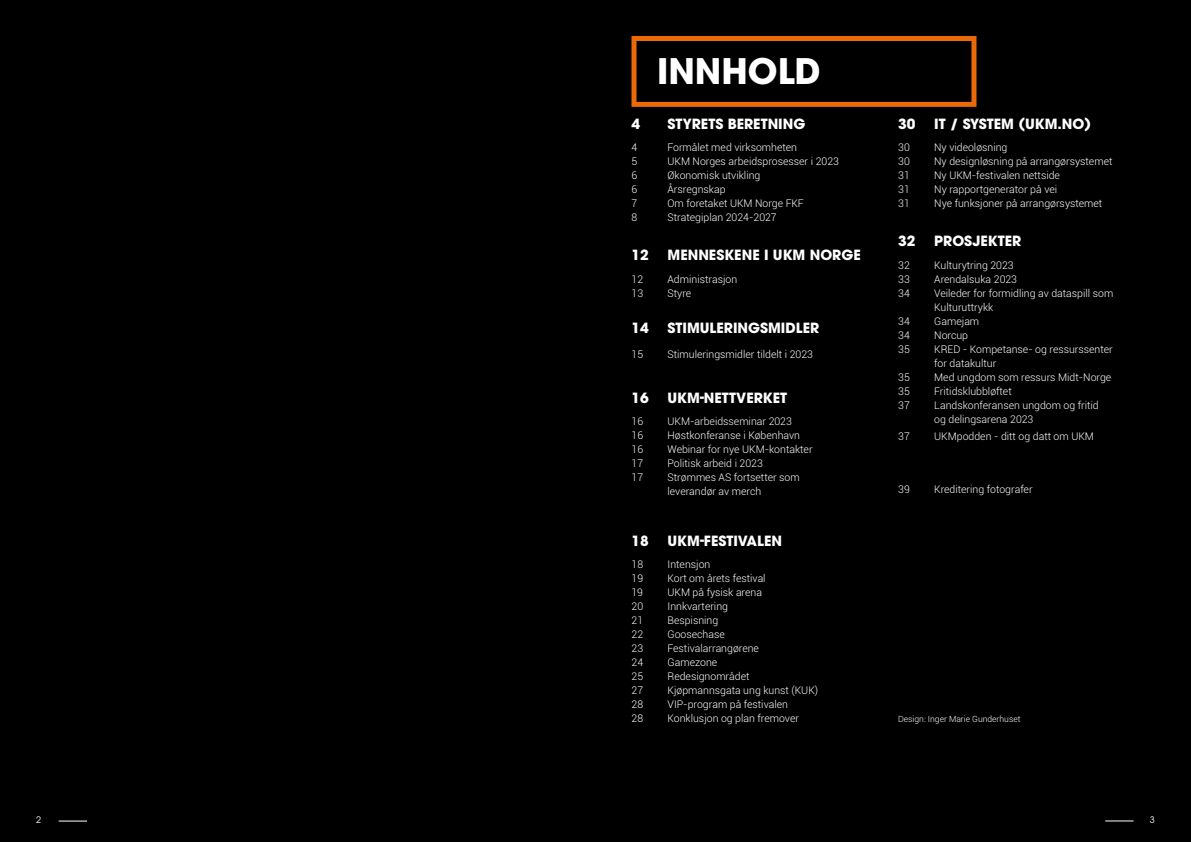
<style>
.page{position:relative;width:1191px;height:842px;background:#000}
.page>*{position:absolute;margin:0;border:0;box-sizing:border-box;transform-origin:0 0}
.t1{font:700 35px "ITC Avant Garde Pro";color:#fff}
.t2{font:700 14px "ITC Avant Garde Pro";color:#fff}
.t3{font:300 10.5px/14px "Roboto";color:#fff}
.t4{font:9px "ITC Avant Garde Pro";color:#fff}
.t5{font:300 8.5px "Roboto";color:#fff}
</style>
<div class="page">
<svg style="left:59px;top:821px;width:28px;height:1px"></svg>
<svg style="left:1105px;top:820px;width:28px;height:1px"></svg>
<div style="left:631px;top:36px;width:345px;height:71px;border:5px solid #ec6907"></div>
<h1 class="t1" style="left:657px;top:48px;width:165px">INNHOLD</h1>
<h2 class="t2" style="left:631px;top:114px;width:10px">4</h2>
<h2 class="t2" style="left:667px;top:114px;width:139px">STYRETS BERETNING</h2>
<p class="t3" style="left:631px;top:140px;width:7px">4</p>
<p class="t3" style="left:667px;top:140px;width:131px">Formålet med virksomheten</p>
<p class="t3" style="left:631px;top:154px;width:7px">5</p>
<p class="t3" style="left:667px;top:154px;width:173px">UKM Norges arbeidsprosesser i 2023</p>
<p class="t3" style="left:631px;top:168px;width:7px">6</p>
<p class="t3" style="left:667px;top:168px;width:94px">Økonomisk utvikling</p>
<p class="t3" style="left:631px;top:182px;width:7px">6</p>
<p class="t3" style="left:667px;top:182px;width:59px">Årsregnskap</p>
<p class="t3" style="left:631px;top:196px;width:7px">7</p>
<p class="t3" style="left:667px;top:196px;width:138px">Om foretaket UKM Norge FKF</p>
<p class="t3" style="left:631px;top:210px;width:7px">8</p>
<p class="t3" style="left:667px;top:210px;width:111px">Strategiplan 2024-2027</p>
<h2 class="t2" style="left:631px;top:246px;width:19px">12</h2>
<h2 class="t2" style="left:667px;top:246px;width:195px">MENNESKENE I UKM NORGE</h2>
<p class="t3" style="left:631px;top:272px;width:13px">12</p>
<p class="t3" style="left:667px;top:272px;width:71px">Administrasjon</p>
<p class="t3" style="left:631px;top:286px;width:13px">13</p>
<p class="t3" style="left:667px;top:286px;width:25px">Styre</p>
<h2 class="t2" style="left:631px;top:318px;width:19px">14</h2>
<h2 class="t2" style="left:667px;top:318px;width:153px">STIMULERINGSMIDLER</h2>
<p class="t3" style="left:631px;top:347px;width:13px">15</p>
<p class="t3" style="left:667px;top:347px;width:147px">Stimuleringsmidler tildelt i 2023</p>
<h2 class="t2" style="left:631px;top:388px;width:19px">16</h2>
<h2 class="t2" style="left:667px;top:388px;width:121px">UKM-NETTVERKET</h2>
<p class="t3" style="left:631px;top:414px;width:13px">16</p>
<p class="t3" style="left:667px;top:414px;width:126px">UKM-arbeidsseminar 2023</p>
<p class="t3" style="left:631px;top:428px;width:13px">16</p>
<p class="t3" style="left:667px;top:428px;width:134px">Høstkonferanse i København</p>
<p class="t3" style="left:631px;top:442px;width:13px">16</p>
<p class="t3" style="left:667px;top:442px;width:147px">Webinar for nye UKM-kontakter</p>
<p class="t3" style="left:631px;top:456px;width:13px">17</p>
<p class="t3" style="left:667px;top:456px;width:97px">Politisk arbeid i 2023</p>
<p class="t3" style="left:631px;top:470px;width:13px">17</p>
<p class="t3" style="left:667px;top:470px;width:134px">Strømmes AS fortsetter som leverandør av merch</p>
<h2 class="t2" style="left:631px;top:531px;width:19px">18</h2>
<h2 class="t2" style="left:667px;top:531px;width:116px">UKM-FESTIVALEN</h2>
<p class="t3" style="left:631px;top:557px;width:13px">18</p>
<p class="t3" style="left:667px;top:557px;width:44px">Intensjon</p>
<p class="t3" style="left:631px;top:571px;width:13px">19</p>
<p class="t3" style="left:667px;top:571px;width:100px">Kort om årets festival</p>
<p class="t3" style="left:631px;top:585px;width:13px">19</p>
<p class="t3" style="left:667px;top:585px;width:96px">UKM på fysisk arena</p>
<p class="t3" style="left:631px;top:599px;width:13px">20</p>
<p class="t3" style="left:667px;top:599px;width:62px">Innkvartering</p>
<p class="t3" style="left:631px;top:613px;width:13px">21</p>
<p class="t3" style="left:667px;top:613px;width:52px">Bespisning</p>
<p class="t3" style="left:631px;top:627px;width:13px">22</p>
<p class="t3" style="left:667px;top:627px;width:59px">Goosechase</p>
<p class="t3" style="left:631px;top:641px;width:13px">23</p>
<p class="t3" style="left:667px;top:641px;width:93px">Festivalarrangørene</p>
<p class="t3" style="left:631px;top:655px;width:13px">24</p>
<p class="t3" style="left:667px;top:655px;width:51px">Gamezone</p>
<p class="t3" style="left:631px;top:669px;width:13px">25</p>
<p class="t3" style="left:667px;top:669px;width:83px">Redesignområdet</p>
<p class="t3" style="left:631px;top:683px;width:13px">27</p>
<p class="t3" style="left:667px;top:683px;width:152px">Kjøpmannsgata ung kunst (KUK)</p>
<p class="t3" style="left:631px;top:697px;width:13px">28</p>
<p class="t3" style="left:667px;top:697px;width:122px">VIP-program på festivalen</p>
<p class="t3" style="left:631px;top:711px;width:13px">28</p>
<p class="t3" style="left:667px;top:711px;width:133px">Konklusjon og plan fremover</p>
<h2 class="t2" style="left:898px;top:114px;width:19px">30</h2>
<h2 class="t2" style="left:934px;top:114px;width:158px">IT / SYSTEM (UKM.NO)</h2>
<p class="t3" style="left:898px;top:140px;width:13px">30</p>
<p class="t3" style="left:934px;top:140px;width:75px">Ny videoløsning</p>
<p class="t3" style="left:898px;top:154px;width:13px">30</p>
<p class="t3" style="left:934px;top:154px;width:180px">Ny designløsning på arrangørsystemet</p>
<p class="t3" style="left:898px;top:168px;width:13px">31</p>
<p class="t3" style="left:934px;top:168px;width:127px">Ny UKM-festivalen nettside</p>
<p class="t3" style="left:898px;top:182px;width:13px">31</p>
<p class="t3" style="left:934px;top:182px;width:124px">Ny rapportgenerator på vei</p>
<p class="t3" style="left:898px;top:196px;width:13px">31</p>
<p class="t3" style="left:934px;top:196px;width:170px">Nye funksjoner på arrangørsystemet</p>
<h2 class="t2" style="left:898px;top:232px;width:19px">32</h2>
<h2 class="t2" style="left:934px;top:232px;width:89px">PROSJEKTER</h2>
<p class="t3" style="left:898px;top:258px;width:13px">32</p>
<p class="t3" style="left:934px;top:258px;width:81px">Kulturytring 2023</p>
<p class="t3" style="left:898px;top:272px;width:13px">33</p>
<p class="t3" style="left:934px;top:272px;width:84px">Arendalsuka 2023</p>
<p class="t3" style="left:898px;top:286px;width:13px">34</p>
<p class="t3" style="left:934px;top:286px;width:181px">Veileder for formidling av dataspill som<br>Kulturuttrykk</p>
<p class="t3" style="left:898px;top:314px;width:13px">34</p>
<p class="t3" style="left:934px;top:314px;width:47px">Gamejam</p>
<p class="t3" style="left:898px;top:328px;width:13px">34</p>
<p class="t3" style="left:934px;top:328px;width:35px">Norcup</p>
<p class="t3" style="left:898px;top:342px;width:13px">35</p>
<p class="t3" style="left:934px;top:342px;width:180px">KRED - Kompetanse- og ressurssenter for datakultur</p>
<p class="t3" style="left:898px;top:370px;width:13px">35</p>
<p class="t3" style="left:934px;top:370px;width:178px">Med ungdom som ressurs Midt-Norge</p>
<p class="t3" style="left:898px;top:384px;width:13px">35</p>
<p class="t3" style="left:934px;top:384px;width:79px">Fritidsklubbløftet</p>
<p class="t3" style="left:898px;top:398px;width:13px">37</p>
<p class="t3" style="left:934px;top:398px;width:166px">Landskonferansen ungdom og fritid og delingsarena 2023</p>
<p class="t3" style="left:898px;top:429px;width:13px">37</p>
<p class="t3" style="left:934px;top:429px;width:161px">UKMpodden - ditt og datt om UKM</p>
<p class="t3" style="left:898px;top:482px;width:13px">39</p>
<p class="t3" style="left:934px;top:482px;width:100px">Kreditering fotografer</p>
<p class="t5" style="left:898px;top:713px;width:124px">Design: Inger Marie Gunderhuset</p>
<p class="t4" style="left:36px;top:814px;width:6px">2</p>
<p class="t4" style="left:1150px;top:814px;width:6px">3</p>
</div>
